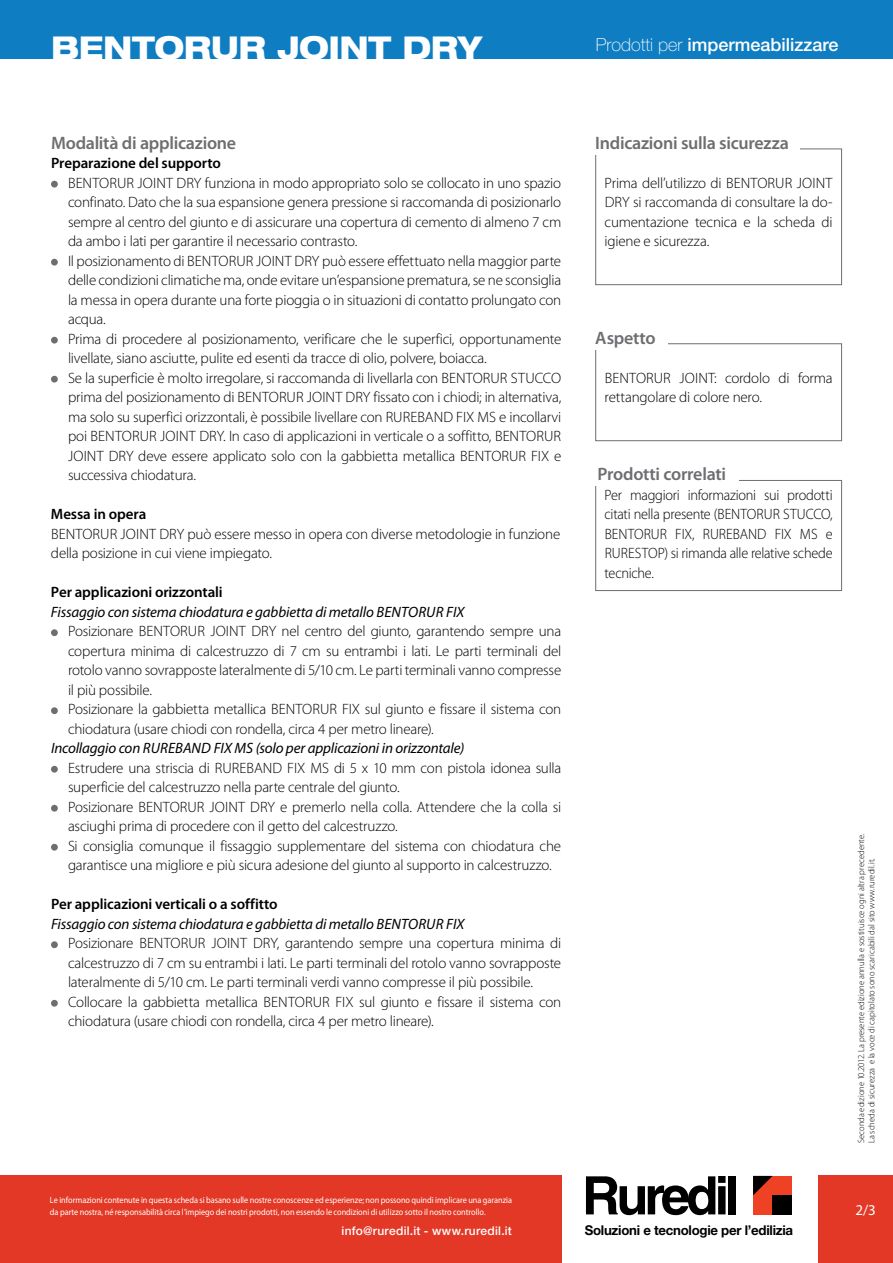
<style>
.page{position:relative;width:893px;height:1263px;background:#fff}
.page>*{position:absolute;margin:0;border:0;box-sizing:border-box;transform-origin:0 0}
.t1{font:800 expanded 31.5px "Helvetica Neue LT Std";letter-spacing:-.015em;color:#fff;scale:.95 1}
.t2{font:600 18px "Myriad Pro";letter-spacing:-.015em;color:#6d6e71}
.t3{font:500 18px "Helvetica Neue LT Std";color:#fff}
.t4{font:300 15px/19.5px "Myriad Pro";letter-spacing:-.015em;color:#000}
.t5{font:italic 15px "Myriad Pro";letter-spacing:-.01em;color:#000}
.t6{font:300 15px/19.5px "Myriad Pro";letter-spacing:-.015em;color:#000;text-align:justify;scale:.95 1}
.t7{font:600 15px "Myriad Pro";letter-spacing:-.01em;color:#000}
.t8{font:15px "Myriad Pro";color:#fff}
.t9{font:700 13.5px "Helvetica Neue LT Std";letter-spacing:-.02em;color:#000}
.t10{font:500 12px "Helvetica Neue LT Std";letter-spacing:.02em;color:#fff}
.t11{font:9px/12px "Myriad Pro";letter-spacing:-.005em;color:#fff;scale:.92 1}
.t12{font:300 9px/10.5px "Myriad Pro";letter-spacing:.005em;color:#000;scale:.95 1}
.s1{font-weight:100}
</style>
<div class="page">
<div style="left:0;top:0;width:893px;height:59px;background:#0e7dc2"></div>
<div style="left:51px;top:181px;width:7px;height:7px;background:#6d6e71;border-radius:50%"></div>
<div style="left:51px;top:259px;width:7px;height:7px;background:#6d6e71;border-radius:50%"></div>
<div style="left:51px;top:337px;width:7px;height:7px;background:#6d6e71;border-radius:50%"></div>
<div style="left:51px;top:376px;width:7px;height:7px;background:#6d6e71;border-radius:50%"></div>
<div style="left:51px;top:629px;width:7px;height:7px;background:#6d6e71;border-radius:50%"></div>
<div style="left:51px;top:707px;width:7px;height:7px;background:#6d6e71;border-radius:50%"></div>
<div style="left:51px;top:766px;width:7px;height:7px;background:#6d6e71;border-radius:50%"></div>
<div style="left:51px;top:805px;width:7px;height:7px;background:#6d6e71;border-radius:50%"></div>
<div style="left:51px;top:844px;width:7px;height:7px;background:#6d6e71;border-radius:50%"></div>
<div style="left:51px;top:941px;width:7px;height:7px;background:#6d6e71;border-radius:50%"></div>
<div style="left:51px;top:1000px;width:7px;height:7px;background:#6d6e71;border-radius:50%"></div>
<div style="left:595px;top:149px;width:247px;height:136px;border:1px solid #6d6e71"></div>
<div style="left:595px;top:343px;width:247px;height:98px;border:1px solid #6d6e71"></div>
<div style="left:0;top:1176px;width:561px;height:87px;background:#e33825"></div>
<div style="left:819px;top:1176px;width:74px;height:87px;background:#e33825"></div>
<div style="left:753px;top:1176px;width:39px;height:38px;background:#ef4123"></div>
<div style="left:773px;top:1195px;width:19px;height:19px;background:#000"></div>
<svg style="left:753px;top:1176px;width:20px;height:19px"></svg>
<svg style="left:586px;top:1176px;width:139px;height:39px"></svg>
<div style="left:729px;top:1176px;width:7px;height:38px;background:#000"></div>
<div style="left:595px;top:129px;width:204px;height:26px;background:#fff"></div>
<div style="left:595px;top:324px;width:73px;height:26px;background:#fff"></div>
<div style="left:595px;top:480px;width:247px;height:111px;border:1px solid #6d6e71"></div>
<div style="left:593px;top:461px;width:145px;height:25px;background:#fff"></div>
<h1 class="t1" style="left:51px;top:27px;width:455px">BENTORUR JOINT DRY</h1>
<p class="t3" style="left:596px;top:34px;width:244px"><span class="s1">Prodotti per</span> impermeabilizzare</p>
<p class="t2" style="left:51px;top:133px;width:187px">Modalità di applicazione</p>
<p class="t7" style="left:51px;top:155px;width:171px">Preparazione del supporto</p>
<p class="t4" style="left:68px;top:173px;width:495px">BentoRur Joint Dry funziona in modo appropriato solo se collocato in uno spazio confinato. Dato che la sua espansione genera pressione si raccomanda di posizionarlo sempre al centro del giunto e di assicurare una copertura di cemento di almeno 7 cm da ambo i lati per garantire il necessario contrasto.<br>I l posizionamento di BentoRur Joint Dry può essere effettuato nella maggior parte delle condizioni climatiche ma, onde evitare un’espansione prematura, se ne sconsiglia la messa in opera durante una forte pioggia o in situazioni di contatto prolungato con acqua.<br>Prima di procedere al posizionamento, verificare che le superfici, opportunamente livellate, siano asciutte, pulite ed esenti da tracce di olio, polvere, boiacca.<br>Se la superficie è molto irregolare, si raccomanda di livellarla con BentoRur Stucco prima del posizionamento di BentoRur Joint Dry fissato con i chiodi; in alternativa, ma solo su superfici orizzontali, è possibile livellare con Rureband Fix MS e incollarvi poi BentoRur Joint Dry. In caso di applicazioni in verticale o a soffitto, BentoRur Joint Dry deve essere applicato solo con la gabbietta metallica BentoRur Fix e successiva chiodatura.</p>
<p class="t7" style="left:51px;top:506px;width:97px">Messa in opera</p>
<p class="t4" style="left:51px;top:524px;width:511px">BentoRur Joint Dry può essere messo in opera con diverse metodologie in funzione della posizione in cui viene impiegato.</p>
<p class="t7" style="left:51px;top:584px;width:173px">Per applicazioni orizzontali</p>
<p class="t5" style="left:51px;top:603px;width:415px">Fissaggio con sistema chiodatura e gabbietta di metallo BentoRur Fix</p>
<p class="t4" style="left:68px;top:622px;width:495px">Posizionare BentoRur Joint Dry nel centro del giunto, garantendo sempre una copertura minima di calcestruzzo di 7 cm su entrambi i lati. Le parti terminali del rotolo vanno sovrapposte lateralmente di 5/10 cm. Le parti terminali vanno compresse il più possibile.<br>Posizionare la gabbietta metallica BentoRur Fix sul giunto e fissare il sistema con chiodatura (usare chiodi con rondella, circa 4 per metro lineare).</p>
<p class="t5" style="left:51px;top:740px;width:415px">Incollaggio con Rur eband Fix MS (solo per applicazioni in orizzontale)</p>
<p class="t4" style="left:68px;top:758px;width:495px">Estrudere una striscia di Rureband Fix MS di 5 x 10 mm con pistola idonea sulla superficie del calcestruzzo nella parte centrale del giunto.<br>Posizionare BentoRur Joint Dry e premerlo nella colla. Attendere che la colla si asciughi prima di procedere con il getto del calcestruzzo.<br>Si consiglia comunque il fissaggio supplementare del sistema con chiodatura che garantisce una migliore e più sicura adesione del giunto al supporto in calcestruzzo.</p>
<p class="t7" style="left:51px;top:896px;width:228px">Per applicazioni verticali o a soffitto</p>
<p class="t5" style="left:51px;top:915px;width:415px">Fissaggio con sistema chiodatura e gabbietta di metallo BentoRur Fix</p>
<p class="t4" style="left:68px;top:934px;width:495px">Posizionare BentoRur Joint Dry, garantendo sempre una copertura minima di calcestruzzo di 7 cm su entrambi i lati. Le parti terminali del rotolo vanno sovrapposte lateralmente di 5/10 cm. Le parti terminali verdi vanno compresse il più possibile.<br>Collocare la gabbietta metallica BentoRur Fix sul giunto e fissare il sistema con chiodatura (usare chiodi con rondella, circa 4 per metro lineare).</p>
<p class="t2" style="left:595px;top:133px;width:195px">Indicazioni sulla sicurezza</p>
<p class="t4" style="left:605px;top:173px;width:201px">Prima dell’utilizzo di BentoRur JOINT<br>DRY</p>
<p class="t4" style="left:605px;top:193px;width:230px;text-align:justify;text-indent:29px">si raccomanda di consultare la do&shy;cumentazione tecnica e la scheda di igiene e sicurezza.</p>
<p class="t2" style="left:595px;top:328px;width:62px">Aspetto</p>
<p class="t4" style="left:605px;top:368px;width:230px">BentoRur Joint: cordolo di forma rettangolare di colore nero.</p>
<p class="t2" style="left:597px;top:464px;width:130px">Prodotti correlati</p>
<p class="t6" style="left:605px;top:485px;width:242px">Per maggiori informazioni sui prodotti citati nella presente (Bentorur Stucco, Bentorur Fix, Rureband Fix MS e Rurestop) si rimanda alle relative schede tecniche.</p>
<p class="t11" style="left:50px;top:1194px;width:504px">Le informazioni contenute in questa scheda si basano sulle nostre conoscenze ed esperienze; non possono quindi implicare una garanzia da parte nostra, né responsabilità circa l’impiego dei nostri prodotti, non essendo le condizioni di utilizzo sotto il nostro controllo.</p>
<p class="t10" style="left:342px;top:1224px;width:172px">info@ruredil.it - www.ruredil.it</p>
<p class="t9" style="left:585px;top:1222px;width:210px">Soluzioni e tecnologie per l’edilizia</p>
<p class="t12" style="left:856px;top:1143px;width:327px;rotate:-90deg">Seconda edizione 10.2012. La presente edizione annulla e sostituisce ogni altra precedente.<br>La scheda di sicurezza e la voce di capitolato sono scaricabili dal sito www.ruredil.it.</p>
<p class="t8" style="left:856px;top:1201px;width:22px">2/3</p>
</div>
